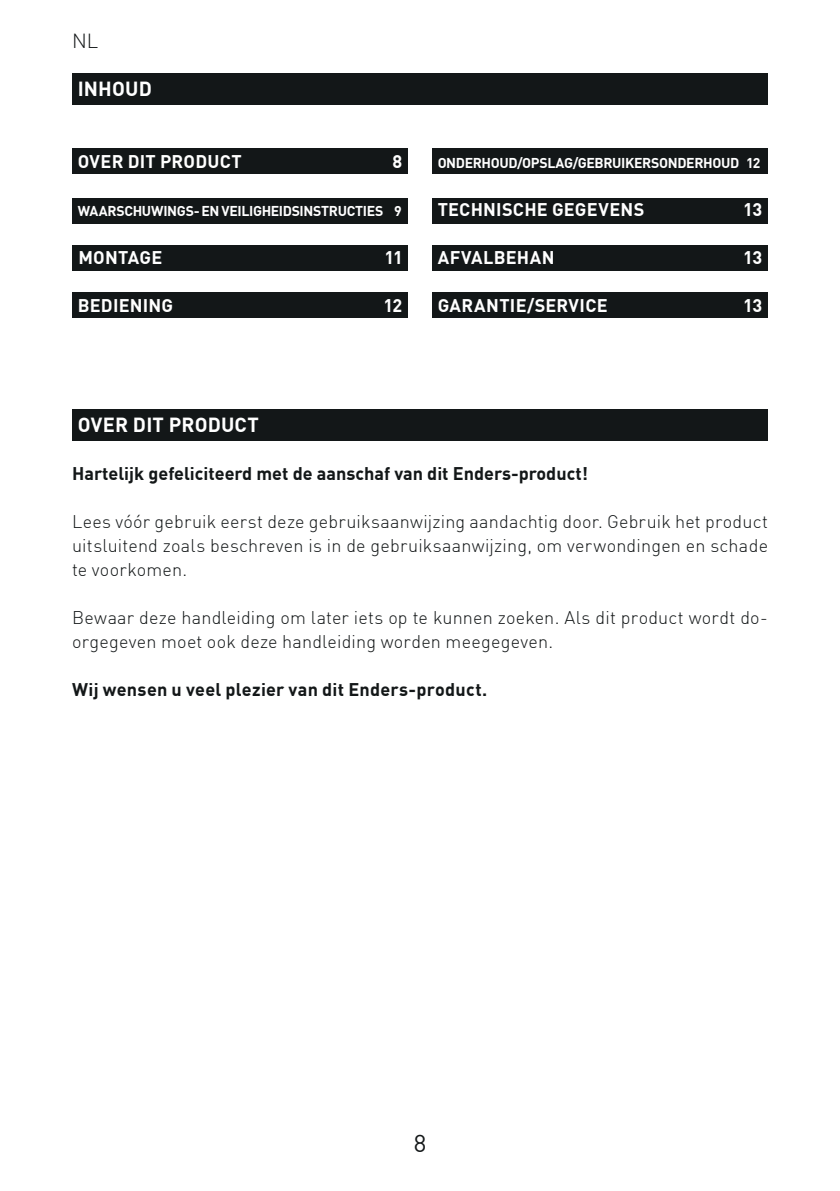
<style>
.page{position:relative;width:840px;height:1191px;background:#fff}
.page>*{position:absolute;margin:0;border:0;box-sizing:border-box;transform-origin:0 0}
.t1{font:24px "DIN Offc";color:#131718}
.t2{font:700 20px "DIN Offc";letter-spacing:.01em;color:#fff}
.t3{font:300 20px "DIN Offc";color:#131718}
.t4{font:300 18px/24px "DIN Offc";letter-spacing:.01em;color:#131718;text-align:justify}
.t5{font:700 18px "DIN Offc";color:#131718}
.t6{font:700 18px "DIN Offc";letter-spacing:.015em;color:#fff}
.t7{font:700 14px "DIN Offc";letter-spacing:-.03em;color:#fff}
</style>
<div class="page">
<div style="left:72px;top:73px;width:695px;height:32px;background:#131718"></div>
<div style="left:72px;top:148px;width:336px;height:26px;background:#131718"></div>
<div style="left:72px;top:198px;width:336px;height:25px;background:#131718"></div>
<div style="left:432px;top:148px;width:335px;height:26px;background:#131718"></div>
<div style="left:432px;top:198px;width:335px;height:25px;background:#131718"></div>
<div style="left:72px;top:245px;width:336px;height:26px;background:#131718"></div>
<div style="left:432px;top:245px;width:335px;height:26px;background:#131718"></div>
<div style="left:72px;top:409px;width:695px;height:32px;background:#131718"></div>
<div style="left:72px;top:292px;width:336px;height:26px;background:#131718"></div>
<div style="left:432px;top:292px;width:335px;height:26px;background:#131718"></div>
<p class="t3" style="left:72px;top:27px;width:28px">NL</p>
<p class="t2" style="left:78px;top:75px;width:76px">INHOUD</p>
<p class="t6" style="left:78px;top:149px;width:165px">OVER DIT PRODUCT</p>
<p class="t6" style="left:392px;top:149px;width:11px">8</p>
<p class="t7" style="left:78px;top:201px;width:325px">WAARSCHUWINGS- EN VEILIGHEIDSINSTRUCTIES 9</p>
<p class="t6" style="left:78px;top:245px;width:85px">MONTAGE</p>
<p class="t6" style="left:384px;top:245px;width:20px">11</p>
<p class="t7" style="left:437px;top:153px;width:324px">ONDERHOUD/OPSLAG/GEBRUIKERSONDERHOUD 12</p>
<p class="t6" style="left:437px;top:197px;width:208px">TECHNISCHE GEGEVENS</p>
<p class="t6" style="left:742px;top:197px;width:21px">13</p>
<p class="t6" style="left:437px;top:245px;width:118px">AFVALBEHAN</p>
<p class="t6" style="left:742px;top:245px;width:21px">13</p>
<p class="t6" style="left:78px;top:293px;width:97px">BEDIENING</p>
<p class="t6" style="left:383px;top:293px;width:20px">12</p>
<p class="t6" style="left:437px;top:293px;width:171px">GARANTIE/SERVICE</p>
<p class="t6" style="left:742px;top:293px;width:21px">13</p>
<p class="t2" style="left:78px;top:411px;width:182px">OVER DIT PRODUCT</p>
<p class="t5" style="left:72px;top:461px;width:517px">Hartelijk gefeliciteerd met de aanschaf van dit Enders-product!</p>
<p class="t4" style="left:72px;top:509px;width:697px">Lees vóór gebruik eerst deze gebruiksaanwijzing aandachtig door. Gebruik het product uitsluitend zoals beschreven is in de gebruiksaanwijzing, om verwondingen en schade te voorkomen.</p>
<p class="t4" style="left:72px;top:605px;width:697px">Bewaar deze handleiding om later iets op te kunnen zoeken. Als dit product wordt do&shy;orgegeven moet ook deze handleiding worden meegegeven.</p>
<p class="t5" style="left:72px;top:677px;width:416px">Wij wensen u veel plezier van dit Enders-product.</p>
<h1 class="t1" style="left:413px;top:1127px;width:14px">8</h1>
</div>
